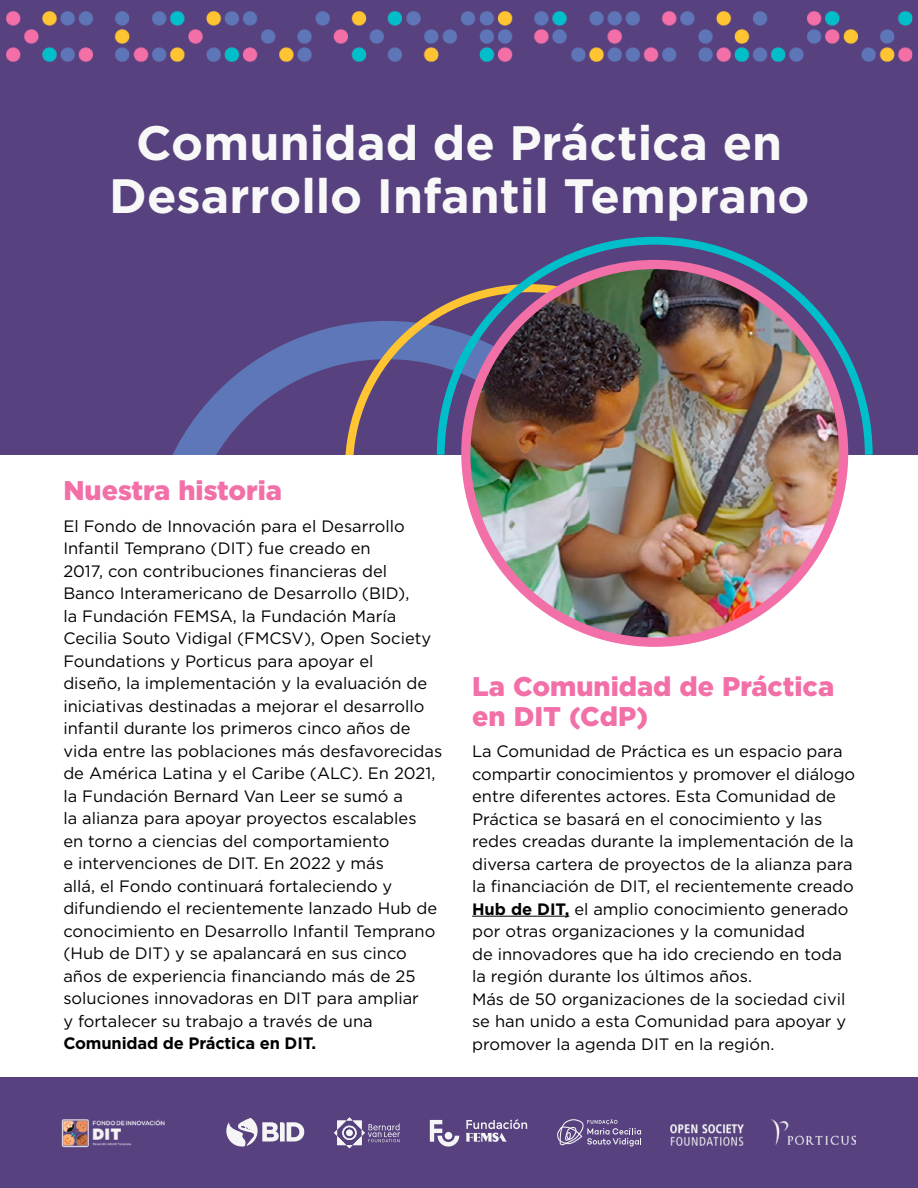
<style>
.page{position:relative;width:918px;height:1188px;background:#fff}
.page>*{position:absolute;margin:0;border:0;box-sizing:border-box;transform-origin:0 0}
.t1{font:700 48.15px/53.1px "Gotham";color:#f8f8f8;text-align:center}
.t2{font:900 27px/30px "Gotham";color:#f26fa7}
.t3{font:16.5px/22.5px "Gotham";color:#000}
.t4{font:700 16.5px "Gotham";letter-spacing:-.01em;color:#000}
.s1{font-weight:700}
</style>
<div class="page">
<div style="left:0;top:0;width:918px;height:271px;background:#57427f"></div>
<div style="left:0;top:271px;width:918px;height:184px;background:#57427f"></div>
<div style="left:148px;top:321px;width:478px;height:477px;border:38px solid #5d77b9;border-radius:50%"></div>
<div style="left:0;top:455px;width:918px;height:387px;background:#fff"></div>
<img style="left:466px;top:264px;width:378px;height:378px;border-radius:189px">
<div style="left:0;top:1078px;width:918px;height:110px;background:#57427f"></div>
<img style="left:433px;top:233px;width:444px;height:230px">
<hr style="left:472px;top:916px;width:97px;height:1px;background:#000">
<svg style="left:226px;top:1118px;width:78px;height:29px"></svg>
<img style="left:61px;top:1119px;width:104px;height:29px">
<svg style="left:334px;top:1117px;width:66px;height:31px"></svg>
<svg style="left:557px;top:1119px;width:84px;height:28px"></svg>
<svg style="left:430px;top:1120px;width:29px;height:27px"></svg>
<svg style="left:466px;top:1119px;width:61px;height:23px"></svg>
<img style="left:670px;top:1124px;width:74px;height:21px">
<img style="left:772px;top:1120px;width:84px;height:25px">
<h1 class="t1" style="left:109px;top:116px;width:702px">Comunidad de Práctica en<br>Desarrollo Infantil Temprano</h1>
<h2 class="t2" style="left:63px;top:475px;width:220px">Nuestra historia</h2>
<p class="t3" style="left:63px;top:514px;width:380px">El Fondo de Innovación para el Desarrollo Infantil Temprano (DIT) fue creado en<br>2017, con contribuciones financieras del Banco Interamericano de Desarrollo (BID),<br>la Fundación FEMSA, la Fundación María Cecilia Souto Vidigal (FMCSV), Open Society Foundations y Porticus para apoyar el<br>diseño, la implementación y la evaluación de iniciativas destinadas a mejorar el desarrollo infantil durante los primeros cinco años de vida entre las poblaciones más desfavorecidas de América Latina y el Caribe (ALC). En 2021, la Fundación Bernard Van Leer se sumó a<br>la alianza para apoyar proyectos escalables<br>en torno a ciencias del comportamiento<br>e intervenciones de DIT. En 2022 y más<br>allá, el Fondo continuará fortaleciendo y difundiendo el recientemente lanzado Hub de conocimiento en Desarrollo Infantil Temprano (Hub de DIT) y se apalancará en sus cinco años de experiencia financiando más de 25 soluciones innovadoras en DIT para ampliar<br>y fortalecer su trabajo a través de una</p>
<p class="t4" style="left:63px;top:1033px;width:254px">Comunidad de Práctica en DIT.</p>
<h2 class="t2" style="left:472px;top:671px;width:364px">La Comunidad de Práctica en DIT (CdP)</h2>
<p class="t3" style="left:472px;top:740px;width:385px">La Comunidad de Práctica es un espacio para compartir conocimientos y promover el diálogo entre diferentes actores. Esta Comunidad de Práctica se basará en el conocimiento y las redes creadas durante la implementación de la diversa cartera de proyectos de la alianza para la financiación de DIT, el recientemente creado <span class="s1">Hub de DIT,</span> el amplio conocimiento generado por otras organizaciones y la comunidad<br>de innovadores que ha ido creciendo en toda la región durante los últimos años.<br>Más de 50 organizaciones de la sociedad civil se han unido a esta Comunidad para apoyar y promover la agenda DIT en la región.</p>
</div>
